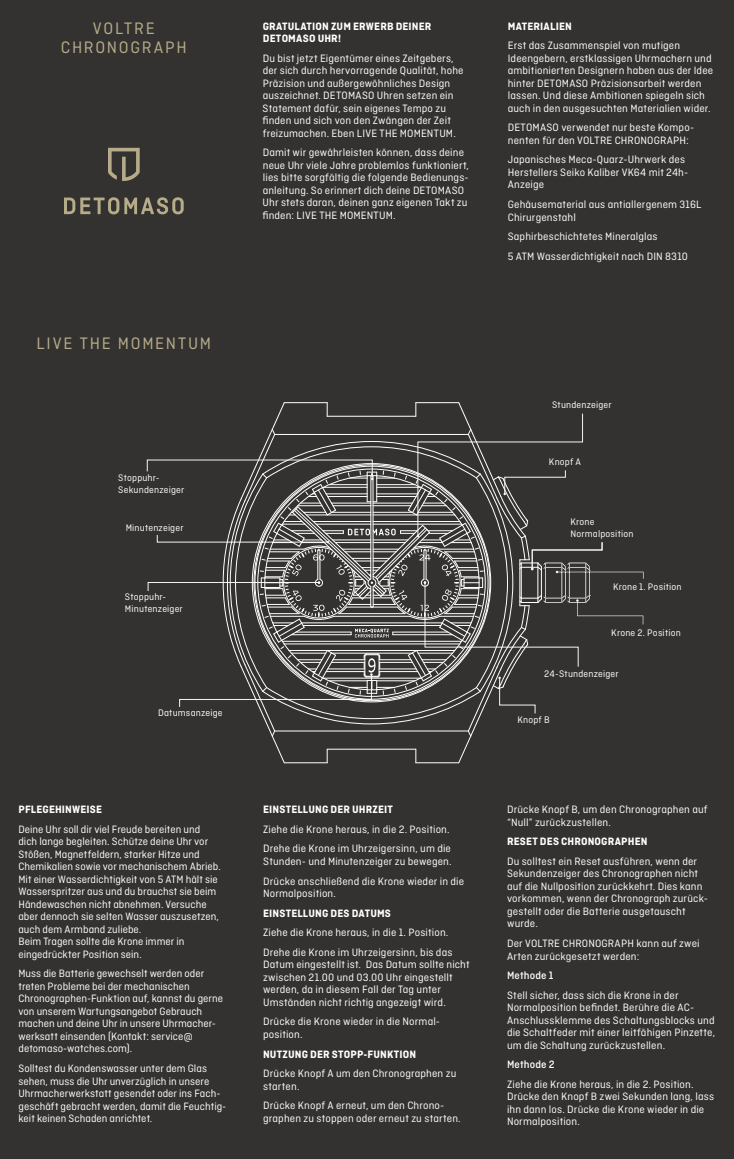
<style>
.page{position:relative;width:734px;height:1159px;background:#fff}
.page>*{position:absolute;margin:0;border:0;box-sizing:border-box;transform-origin:0 0}
.t1{font:17.5px/18.8px "Ciutadella";letter-spacing:.1em;color:#b6ac89;text-align:center}
.t2{font:11.25px/12.5px "Ciutadella";letter-spacing:.01em;color:#fff}
.t3{font:700 11.25px/12.5px "Ciutadella";letter-spacing:.01em;color:#fff}
.t4{font:500 11.25px "Ciutadella";letter-spacing:.01em;color:#fff}
.t5{font:10px/12px "Ciutadella";letter-spacing:.015em;color:#fff}
</style>
<div class="page">
<div style="left:0;top:0;width:733px;height:1159px;background:#343231"></div>
<svg style="left:108px;top:148px;width:32px;height:33px"></svg>
<svg style="left:64px;top:197px;width:120px;height:17px"></svg>
<svg style="left:147px;top:402px;width:496px;height:361px"></svg>
<h1 class="t1" style="left:61px;top:19px;width:128px">VOLTRE<br>CHRONOGRAPH</h1>
<h1 class="t1" style="left:36px;top:334px;width:176px">LIVE THE MOMENTUM</h1>
<p class="t3" style="left:263px;top:20px;width:170px">GRATULATION ZUM ERWERB DEINER<br>DETOMASO UHR!</p>
<p class="t2" style="left:262px;top:52px;width:203px">Du bist jetzt Eigentümer eines Zeitgebers, der sich durch hervorragende Qualität, hohe Präzision und außergewöhnliches Design auszeichnet. DETOMASO Uhren setzen ein Statement dafür, sein eigenes Tempo zu finden und sich von den Zwängen der Zeit freizumachen. Eben LIVE THE MOMENTUM.</p>
<p class="t2" style="left:262px;top:146px;width:208px">Damit wir gewährleisten können, dass deine neue Uhr viele Jahre problemlos funktioniert, lies bitte sorgfältig die folgende Bedienungs&shy;anleitung. So erinnert dich deine DETOMASO Uhr stets daran, deinen ganz eigenen Takt zu finden: LIVE THE MOMENTUM.</p>
<p class="t5" style="left:118px;top:471px;width:67px">Stoppuhr-<br>Sekundenzeiger</p>
<p class="t5" style="left:126px;top:521px;width:59px">Minutenzeiger</p>
<p class="t5" style="left:125px;top:591px;width:59px">Stoppuhr-<br>Minutenzeiger</p>
<p class="t5" style="left:158px;top:707px;width:66px">Datumsanzeige</p>
<p class="t3" style="left:18px;top:803px;width:85px">PFLEGEHINWEISE</p>
<p class="t2" style="left:18px;top:823px;width:204px">Deine Uhr soll dir viel Freude bereiten und dich lange begleiten. Schütze deine Uhr vor Stößen, Magnetfeldern, starker Hitze und Chemikalien sowie vor mechanischem Abrieb.<br>Mit einer Wasserdichtigkeit von 5 ATM hält sie Wasserspritzer aus und du brauchst sie beim Händewaschen nicht abnehmen. Versuche aber dennoch sie selten Wasser auszusetzen, auch dem Armband zuliebe.<br>Beim Tragen sollte die Krone immer in eingedrückter Position sein.</p>
<p class="t2" style="left:18px;top:967px;width:206px">Muss die Batterie gewechselt werden oder treten Probleme bei der mechanischen Chronographen-Funktion auf, kannst du gerne von unserem Wartungsangebot Gebrauch machen und deine Uhr in unsere Uhrmacher&shy;werksatt einsenden (Kontakt: service@ detomaso-watches.com).</p>
<p class="t2" style="left:18px;top:1062px;width:209px">Solltest du Kondenswasser unter dem Glas sehen, muss die Uhr unverzüglich in unsere Uhrmacherwerkstatt gesendet oder ins Fach&shy;geschäft gebracht werden, damit die Feuchtig&shy;keit keinen Schaden anrichtet.</p>
<p class="t3" style="left:263px;top:803px;width:131px">EINSTELLUNG DER UHRZEIT</p>
<p class="t2" style="left:263px;top:819px;width:189px;line-height:19.6px">Ziehe die Krone heraus, in die 2. Position.<br>Drehe die Krone im Uhrzeigersinn, um die</p>
<p class="t2" style="left:263px;top:851px;width:202px;line-height:19.6px">Stunden- und Minutenzeiger zu bewegen.<br>Drücke anschließend die Krone wieder in die</p>
<p class="t2" style="left:263px;top:887px;width:74px">Normalposition.</p>
<p class="t3" style="left:263px;top:906px;width:129px">EINSTELLUNG DES DATUMS</p>
<p class="t2" style="left:263px;top:922px;width:191px;line-height:19.6px">Ziehe die Krone heraus, in die 1. Position.<br>Drehe die Krone im Uhrzeigersinn, bis das</p>
<p class="t2" style="left:263px;top:958px;width:208px">Datum eingestellt ist. Das Datum sollte nicht zwischen 21.00 und 03.00 Uhr eingestellt werden, da in diesem Fall der Tag unter Umständen nicht richtig angezeigt wird.</p>
<p class="t2" style="left:263px;top:1015px;width:178px">Drücke die Krone wieder in die Normal&shy;position.</p>
<p class="t3" style="left:263px;top:1047px;width:155px">NUTZUNG DER STOPP-FUNKTION</p>
<p class="t2" style="left:263px;top:1067px;width:195px">Drücke Knopf A um den Chronographen zu starten.</p>
<p class="t2" style="left:263px;top:1099px;width:199px">Drücke Knopf A erneut, um den Chrono&shy;graphen zu stoppen oder erneut zu starten.</p>
<p class="t3" style="left:507px;top:20px;width:65px">MATERIALIEN</p>
<p class="t2" style="left:507px;top:39px;width:207px">Erst das Zusammenspiel von mutigen Ideengebern, erstklassigen Uhrmachern und ambitionierten Designern haben aus der Idee hinter DETOMASO Präzisionsarbeit werden lassen. Und diese Ambitionen spiegeln sich auch in den ausgesuchten Materialien wider.</p>
<p class="t2" style="left:507px;top:121px;width:188px">DETOMASO verwendet nur beste Kompo&shy;nenten für den VOLTRE CHRONOGRAPH:</p>
<p class="t2" style="left:507px;top:153px;width:182px">Japanisches Meca-Quarz-Uhrwerk des<br>Herstellers Seiko Kaliber VK64 mit 24h-<br>Anzeige</p>
<p class="t2" style="left:507px;top:198px;width:195px">Gehäusematerial aus antiallergenem 316L<br>Chirurgenstahl</p>
<p class="t2" style="left:507px;top:227px;width:182px;line-height:19.6px">Saphirbeschichtetes Mineralglas<br>5 ATM Wasserdichtigkeit nach DIN 8310</p>
<p class="t5" style="left:552px;top:398px;width:61px">Stundenzeiger</p>
<p class="t5" style="left:549px;top:456px;width:34px">Knopf A</p>
<p class="t5" style="left:570px;top:515px;width:64px">Krone<br>Normalposition</p>
<p class="t5" style="left:613px;top:581px;width:70px">Krone 1. Position</p>
<p class="t5" style="left:611px;top:626px;width:71px">Krone 2. Position</p>
<p class="t5" style="left:544px;top:668px;width:76px">24-Stundenzeiger</p>
<p class="t5" style="left:517px;top:714px;width:34px">Knopf B</p>
<p class="t2" style="left:507px;top:803px;width:202px">Drücke Knopf B, um den Chronographen auf “Null” zurückzustellen.</p>
<p class="t3" style="left:507px;top:835px;width:142px">RESET DES CHRONOGRAPHEN</p>
<p class="t2" style="left:507px;top:855px;width:202px">Du solltest ein Reset ausführen, wenn der Sekundenzeiger des Chronographen nicht auf die Nullposition zurückkehrt. Dies kann vorkommen, wenn der Chronograph zurück&shy;gestellt oder die Batterie ausgetauscht wurde.</p>
<p class="t2" style="left:507px;top:937px;width:194px">Der VOLTRE CHRONOGRAPH kann auf zwei<br>Arten zurückgesetzt werden:</p>
<p class="t4" style="left:507px;top:969px;width:48px">Methode 1</p>
<p class="t2" style="left:507px;top:988px;width:210px">Stell sicher, dass sich die Krone in der Normalposition befindet. Berühre die AC-Anschlussklemme des Schaltungsblocks und die Schaltfeder mit einer leitfähigen Pinzette, um die Schaltung zurückzustellen.</p>
<p class="t4" style="left:507px;top:1058px;width:49px">Methode 2</p>
<p class="t2" style="left:507px;top:1078px;width:209px">Ziehe die Krone heraus, in die 2. Position.<br>Drücke den Knopf B zwei Sekunden lang, lass ihn dann los. Drücke die Krone wieder in die Normalposition.</p>
</div>
